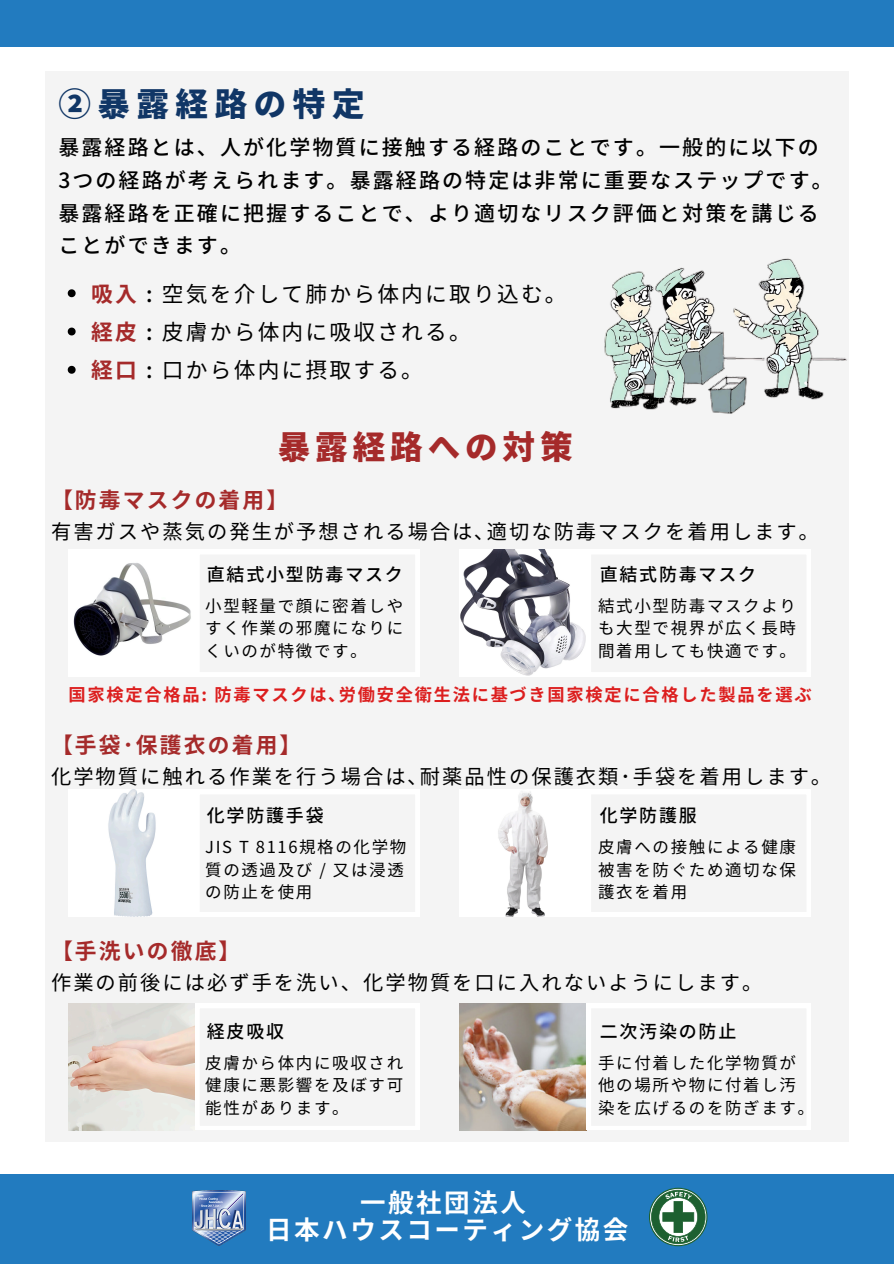
<style>
.page{position:relative;width:894px;height:1264px;background:#fff}
.page>*{position:absolute;margin:0;border:0;box-sizing:border-box;transform-origin:0 0}
.t1{font:900 32.55px "Noto Sans JP";letter-spacing:.2em;color:#103666}
.t2{font:900 32.55px "Noto Sans JP";letter-spacing:.15em;color:#a52a2a}
.t3{font:700 25.5px/27px "Noto Sans CJ Ksc";letter-spacing:.1em;color:#fff;text-align:center}
.t4{font:21.75px "Noto Sans JP";letter-spacing:.1em;color:#000}
.t5{font:700 21.75px "Noto Sans JP";letter-spacing:.1em;color:#a52a2a}
.t6{font:500 21px/32.7px "Noto Sans JP";letter-spacing:.1em;color:#000}
.t7{font:20.25px "Noto Sans JP";letter-spacing:.1em;color:#000}
.t8{font:500 18px "Noto Sans JP";letter-spacing:.1em;color:#000}
.t9{font:700 17.25px "Noto Sans JP";letter-spacing:.1em;color:#dc1e1e}
.t10{font:16.5px/22.5px "Noto Sans JP";letter-spacing:.1em;color:#000;text-align:justify}
.s1{font-weight:700;color:#a52a2a}
.s2{font-weight:500}
</style>
<div class="page">
<div style="left:0;top:1174px;width:893px;height:89px;background:#227bbf"></div>
<div style="left:0;top:0;width:893px;height:47px;background:#227bbf"></div>
<div style="left:45px;top:71px;width:803px;height:1071px;background:#f4f4f4"></div>
<img style="left:604px;top:258px;width:243px;height:156px">
<img style="left:69px;top:550px;width:126px;height:126px">
<img style="left:69px;top:790px;width:126px;height:126px">
<img style="left:69px;top:1003px;width:126px;height:127px">
<img style="left:460px;top:550px;width:126px;height:126px">
<img style="left:460px;top:790px;width:126px;height:126px">
<img style="left:460px;top:1003px;width:126px;height:127px">
<svg style="left:195px;top:550px;width:224px;height:126px"></svg>
<svg style="left:68px;top:289px;width:8px;height:8px"></svg>
<svg style="left:68px;top:327px;width:8px;height:8px"></svg>
<svg style="left:68px;top:366px;width:8px;height:8px"></svg>
<svg style="left:586px;top:550px;width:224px;height:126px"></svg>
<svg style="left:195px;top:790px;width:224px;height:126px"></svg>
<svg style="left:586px;top:790px;width:224px;height:126px"></svg>
<svg style="left:195px;top:1003px;width:224px;height:126px"></svg>
<svg style="left:586px;top:1003px;width:224px;height:126px"></svg>
<img style="left:193px;top:1190px;width:52px;height:55px">
<svg style="left:649px;top:1187px;width:58px;height:59px"></svg>
<p class="t1" style="left:58px;top:79px;width:308px">②暴露経路の特定</p>
<h3 class="t6" style="left:58px;top:130px;width:765px">暴露経路とは、人が化学物質に接触する経路のことです。一般的に以下の<br>3つの経路が考えられます。暴露経路の特定は非常に重要なステップです｡暴露経路を正確に把握することで、より適切なリスク評価と対策を講じることができます。</h3>
<h4 class="t4" style="left:91px;top:276px;width:477px"><span class="s1">吸入</span> <span class="s2">:</span> 空気を介して肺から体内に取り込む。</h4>
<p class="t4" style="left:91px;top:315px;width:381px"><span class="s1">経皮</span> <span class="s2">:</span> 皮膚から体内に吸収される。</p>
<h6 class="t4" style="left:91px;top:353px;width:333px"><span class="s1">経口</span> <span class="s2">:</span> 口から体内に摂取する。</h6>
<p class="t2" style="left:278px;top:421px;width:296px">暴露経路への対策</p>
<h6 class="t5" style="left:51px;top:483px;width:239px">【防毒マスクの着用】</h6>
<h6 class="t7" style="left:51px;top:515px;width:759px">有害ガスや蒸気の発生が予想される場合は､適切な防毒マスクを着用します｡</h6>
<h4 class="t8" style="left:207px;top:560px;width:198px">直結式小型防毒マスク</h4>
<p class="t10" style="left:205px;top:593px;width:199px">小型軽量で顔に密着しやすく作業の邪魔になりにくいのが特徴です｡</p>
<h6 class="t8" style="left:599px;top:560px;width:158px">直結式防毒マスク</h6>
<h5 class="t10" style="left:598px;top:593px;width:199px">結式小型防毒マスクよりも大型で視界が広く長時間着用しても快適です。</h5>
<h6 class="t9" style="left:69px;top:680px;width:744px">国家検定合格品: 防毒マスクは､労働安全衛生法に基づき国家検定に合格した製品を選ぶ</h6>
<h6 class="t5" style="left:51px;top:727px;width:252px">【手袋･保護衣の着用】</h6>
<h6 class="t7" style="left:51px;top:760px;width:771px">化学物質に触れる作業を行う場合は､耐薬品性の保護衣類･手袋を着用します｡</h6>
<p class="t8" style="left:207px;top:801px;width:118px">化学防護手袋</p>
<h6 class="t10" style="left:205px;top:835px;width:203px;text-align:left">JIS T 8116規格の化学物質の透過及び / 又は浸透の防止を使用</h6>
<p class="t8" style="left:599px;top:801px;width:99px">化学防護服</p>
<h4 class="t10" style="left:598px;top:835px;width:199px">皮膚への接触による健康被害を防ぐため適切な保護衣を着用</h4>
<p class="t5" style="left:51px;top:933px;width:191px">【手洗いの徹底】</p>
<p class="t7" style="left:51px;top:966px;width:712px">作業の前後には必ず手を洗い、化学物質を口に入れないようにします。</p>
<p class="t8" style="left:207px;top:1016px;width:79px">経皮吸収</p>
<h6 class="t10" style="left:205px;top:1050px;width:199px">皮膚から体内に吸収され健康に悪影響を及ぼす可能性があります。</h6>
<p class="t8" style="left:599px;top:1016px;width:136px">二次汚染の防止</p>
<p class="t10" style="left:598px;top:1050px;width:209px;text-align:left">手に付着した化学物質が他の場所や物に付着し汚染を広げるのを防ぎます｡</p>
<p class="t3" style="left:266px;top:1187px;width:362px">一般社団法人<br>日本ハウスコーティング協会</p>
</div>
